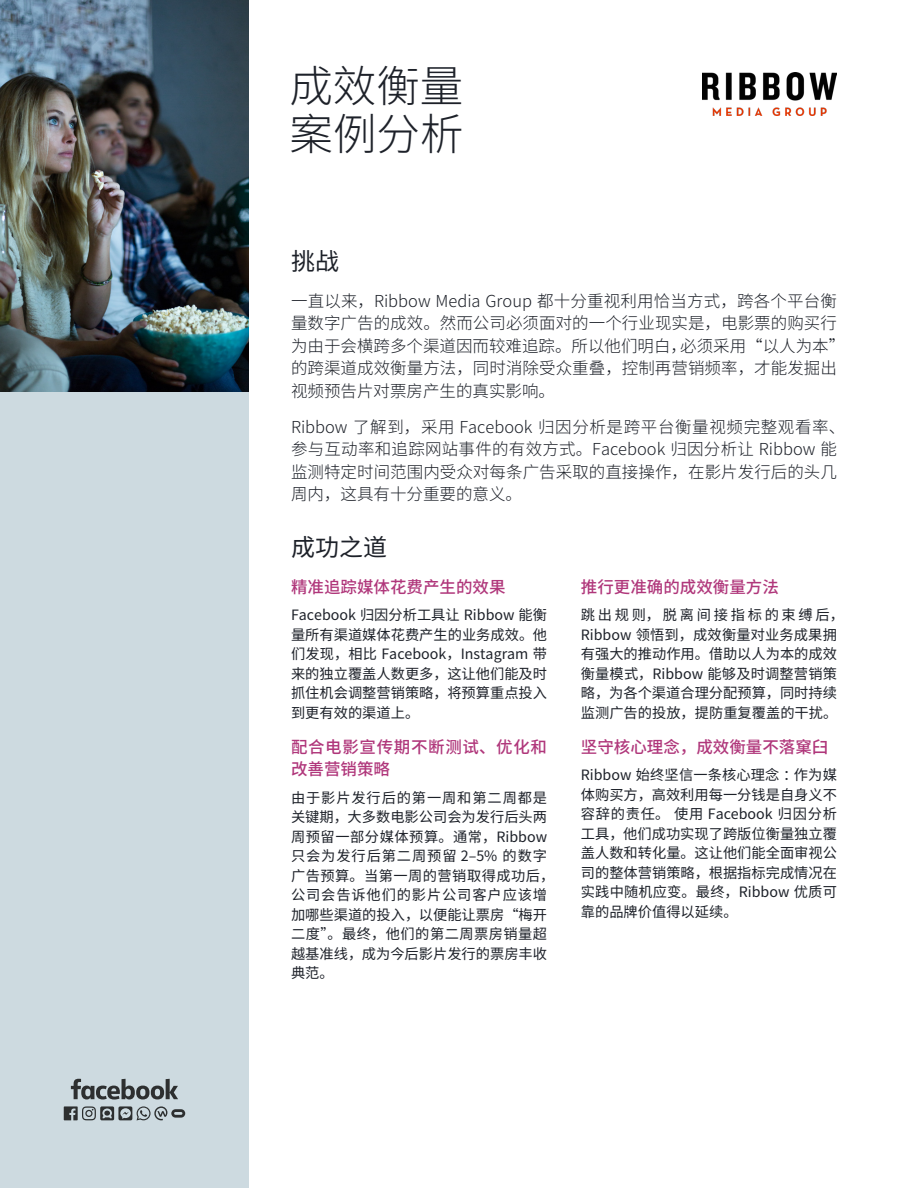
<style>
.page{position:relative;width:918px;height:1188px;background:#fff}
.page>*{position:absolute;margin:0;border:0;box-sizing:border-box;transform-origin:0 0}
.t1{font:300 43.5px/48px "Source Han Sans CN";color:#1d2129}
.t2{font:24px "Source Han Sans CN";color:#1d2129}
.t3{font:300 16.5px/22.5px "Source Han Sans CN";letter-spacing:.005em;color:#1d2129}
.t4{font:500 16.5px "Source Han Sans CN";color:#b0377b}
.t5{font:500 16.5px/22.5px "Source Han Sans CN";letter-spacing:.04em;color:#b0377b}
.t6{font:14.25px/19.5px "Source Han Sans CN";color:#1d2129;text-align:justify}
.t7{font:14.25px/19.5px "Source Han Sans CN";letter-spacing:.03em;color:#1d2129}
</style>
<div class="page">
<div style="left:0;top:0;width:249px;height:1188px;background:#cddae0"></div>
<svg style="left:71px;top:1079px;width:107px;height:21px"></svg>
<svg style="left:64px;top:1106px;width:121px;height:14px"></svg>
<img style="left:0;top:0;width:249px;height:392px">
<img style="left:702px;top:73px;width:135px;height:43px">
<p class="t1" style="left:289px;top:63px;width:176px">成效衡量案例分析</p>
<p class="t2" style="left:291px;top:247px;width:49px">挑战</p>
<p class="t3" style="left:291px;top:290px;width:556px">一直以来，Ribbow Media Group 都十分重视利用恰当方式，跨各个平台衡量数字广告的成效。然而公司必须面对的一个行业现实是，电影票的购买行为由于会横跨多个渠道因而较难追踪。所以他们明白，必须采用“以人为本”的跨渠道成效衡量方法，同时消除受众重叠，控制再营销频率，才能发掘出视频预告片对票房产生的真实影响。</p>
<p class="t3" style="left:291px;top:416px;width:556px">Ribbow 了解到，采用 Facebook 归因分析是跨平台衡量视频完整观看率、参与互动率和追踪网站事件的有效方式。Facebook 归因分析让 Ribbow 能监测特定时间范围内受众对每条广告采取的直接操作，在影片发行后的头几周内，这具有十分重要的意义。</p>
<p class="t2" style="left:291px;top:534px;width:97px">成功之道</p>
<p class="t4" style="left:291px;top:578px;width:216px">精准追踪媒体花费产生的效果</p>
<p class="t6" style="left:291px;top:606px;width:258px">Facebook 归因分析工具让 Ribbow 能衡量所有渠道媒体花费产生的业务成效。他们发现，相比 Facebook，Instagram 带来的独立覆盖人数更多，这让他们能及时抓住机会调整营销策略，将预算重点投入到更有效的渠道上。</p>
<p class="t5" style="left:291px;top:736px;width:258px">配合电影宣传期不断测试、优化和改善营销策略</p>
<p class="t7" style="left:291px;top:788px;width:265px">由于影片发行后的第一周和第二周都是关键期，大多数电影公司会为发行后头两周预留一部分媒体预算。通常，Ribbow只会为发行后第二周预留 2–5% 的数字广告预算。当第一周的营销取得成功后，公司会告诉他们的影片公司客户应该增加哪些渠道的投入，以便能让票房“梅开二度”。最终，他们的第二周票房销量超越基准线，成为今后影片发行的票房丰收典范。</p>
<p class="t4" style="left:581px;top:578px;width:199px">推行更准确的成效衡量方法</p>
<p class="t6" style="left:581px;top:606px;width:265px;text-align:left">跳出规则，脱离间接指标的束缚后，<br>Ribbow 领悟到，成效衡量对业务成果拥有强大的推动作用。借助以人为本的成效衡量模式，Ribbow 能够及时调整营销策略，为各个渠道合理分配预算，同时持续监测广告的投放，提防重复覆盖的干扰。</p>
<p class="t4" style="left:581px;top:737px;width:249px">坚守核心理念，成效衡量不落窠臼</p>
<p class="t6" style="left:581px;top:765px;width:258px">Ribbow 始终坚信一条核心理念：作为媒体购买方，高效利用每一分钱是自身义不容辞的责任。 使用 Facebook 归因分析工具，他们成功实现了跨版位衡量独立覆盖人数和转化量。这让他们能全面审视公司的整体营销策略，根据指标完成情况在实践中随机应变。最终，Ribbow 优质可靠的品牌价值得以延续。</p>
</div>
